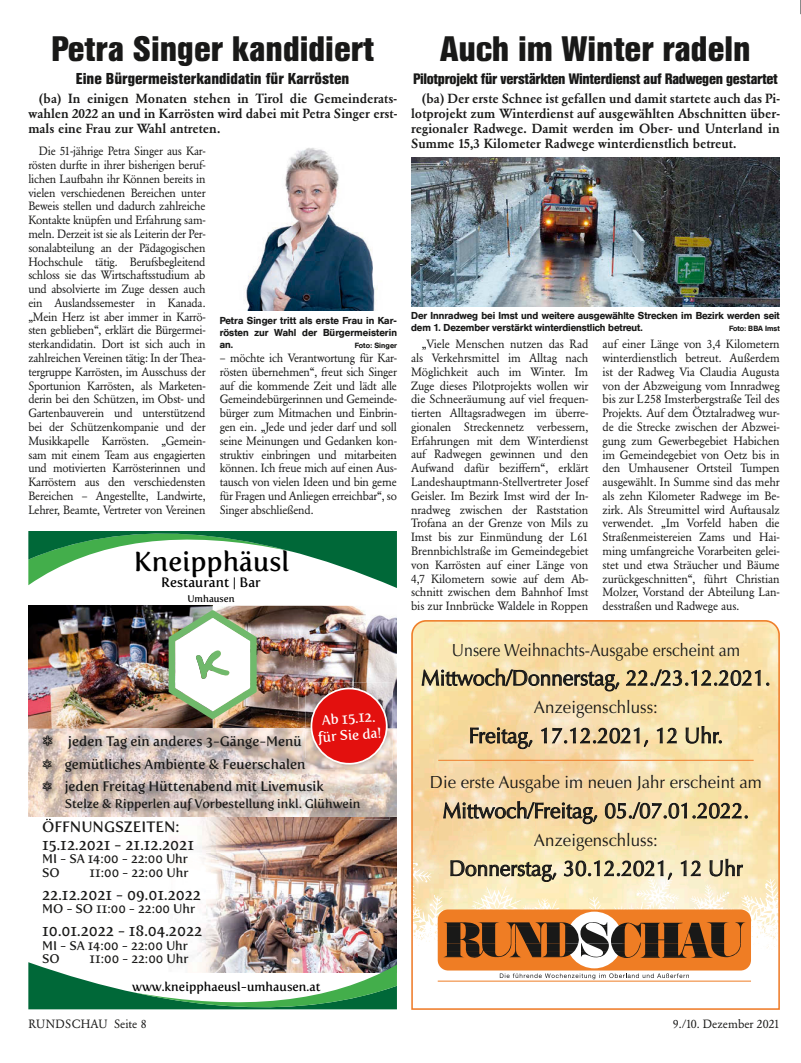
<style>
.page{position:relative;width:801px;height:1063px;background:#fff}
.page>*{position:absolute;margin:0;border:0;box-sizing:border-box;transform-origin:0 0}
.t1{font:700 35px "Helvetica Condensed BQ";color:#191918}
.t2{font:27.25px "Fertigo Pro";color:#000}
.t3{font:21.62px "Optima";color:#191918;scale:.96 1}
.t4{font:17.5px "Optima";color:#191918;scale:.96 1}
.t5{font:17.5px "Optima";color:#191918;scale:.91 1}
.t6{font:700 15.62px "Helvetica Condensed BQ";color:#191918}
.t7{font:15px/17.5px "Fertigo Pro";color:#191918}
.t8{font:700 15px "Helvetica Condensed BQ";letter-spacing:-.02em;color:#191918}
.t9{font:13.75px/22.5px "Fertigo Pro";color:#191918}
.t10{font:13.75px/16.5px "Fertigo Pro";color:#fff;text-align:center}
.t11{font:13.62px "Fertigo Pro";color:#000}
.t12{font:500 13.12px/15px "Garamond BQ";color:#191918;text-align:justify}
.t13{font:12.5px/13.8px "Fertigo Pro";color:#191918}
.t14{font:12.5px "Fertigo Pro";color:#000}
.t15{font:11.88px/13.8px "Garamond BQ";letter-spacing:-.01em;color:#191918;text-align:justify}
.t16{font:500 10px/11.9px "Helvetica BQ";color:#191918;text-align:justify}
.t17{font:9.62px "Fertigo Pro";color:#000}
.t18{font:500 7.5px "Helvetica BQ";letter-spacing:.005em;color:#191918}
.s1{font-size:15px}
</style>
<div class="page">
<svg style="left:800px;top:0;width:1px;height:14px"></svg>
<img style="left:244px;top:148px;width:134px;height:163px">
<img style="left:411px;top:157px;width:369px;height:149px">
<svg style="left:411px;top:620px;width:369px;height:390px;background:#f7ddae"></svg>
<svg style="left:422px;top:668px;width:197px;height:23px;background:#c1af87"></svg>
<svg style="left:626px;top:669px;width:134px;height:17px;background:#baa97f"></svg>
<svg style="left:470px;top:727px;width:62px;height:22px"></svg>
<svg style="left:541px;top:728px;width:107px;height:19px;background:#c5b28e"></svg>
<svg style="left:657px;top:728px;width:20px;height:15px"></svg>
<svg style="left:686px;top:726px;width:36px;height:18px"></svg>
<svg style="left:443px;top:800px;width:154px;height:24px;background:#c0aa84"></svg>
<svg style="left:605px;top:802px;width:143px;height:17px;background:#b8a880"></svg>
<svg style="left:411px;top:859px;width:369px;height:100px;background:#d0ac82"></svg>
<hr style="left:438px;top:760px;width:315px;height:1px;background:#ef7d2b">
<img style="left:28px;top:606px;width:369px;height:123px">
<img style="left:198px;top:820px;width:161px;height:36px">
<img style="left:359px;top:817px;width:38px;height:39px">
<img style="left:169px;top:856px;width:228px;height:106px">
<img style="left:28px;top:729px;width:82px;height:44px">
<img style="left:110px;top:729px;width:195px;height:3px">
<img style="left:390px;top:729px;width:7px;height:88px">
<img style="left:28px;top:773px;width:318px;height:44px">
<img style="left:168px;top:610px;width:89px;height:109px">
<img style="left:201px;top:817px;width:189px;height:3px">
<img style="left:39px;top:732px;width:307px;height:42px">
<img style="left:346px;top:770px;width:44px;height:47px">
<svg style="left:28px;top:531px;width:369px;height:57px"></svg>
<svg style="left:28px;top:962px;width:369px;height:47px"></svg>
<img style="left:305px;top:682px;width:88px;height:47px">
<img style="left:388px;top:729px;width:5px;height:41px">
<img style="left:388px;top:732px;width:2px;height:38px">
<img style="left:305px;top:687px;width:83px;height:83px">
<h1 class="t1" style="left:51px;top:30px;width:324px">Petra Singer kandidiert</h1>
<h3 class="t6" style="left:76px;top:70px;width:275px">Eine Bürgermeisterkandidatin für Karrösten</h3>
<h1 class="t1" style="left:440px;top:30px;width:312px">Auch im Winter radeln</h1>
<p class="t8" style="left:413px;top:70px;width:366px">Pilotprojekt für verstärkten Winterdienst auf Radwegen gestartet</p>
<p class="t12" style="left:28px;top:91px;width:370px;text-indent:11px">(ba) In einigen Monaten stehen in Tirol die Gemeinderats&shy;wahlen 2022 an und in Karrösten wird dabei mit Petra Singer erst&shy;mals eine Frau zur Wahl antreten.</p>
<p class="t12" style="left:411px;top:91px;width:370px;text-indent:11px">(ba) Der erste Schnee ist gefallen und damit startete auch das Pi&shy;lotprojekt zum Winterdienst auf ausgewählten Abschnitten über&shy;regionaler Radwege. Damit werden im Ober- und Unterland in Summe 15,3 Kilometer Radwege winterdienstlich betreut.</p>
<p class="t15" style="left:28px;top:144px;width:179px;text-indent:11px">Die 51-jährige Petra Singer aus Kar&shy;rösten durfte in ihrer bisherigen beruf&shy;lichen Laufbahn ihr Können bereits in vielen verschiedenen Bereichen unter Beweis stellen und dadurch zahlreiche Kontakte knüpfen und Erfahrung sam&shy;meln. Derzeit ist sie als Leiterin der Per&shy;sonalabteilung an der Pädagogischen Hochschule tätig. Berufsbegleitend schloss sie das Wirtschaftsstudium ab und absolvierte im Zuge dessen auch ein Auslandssemester in Kanada. „Mein Herz ist aber immer in Karrö&shy;sten geblieben“, erklärt die Bürgermei&shy;sterkandidatin. Dort ist sich auch in zahlreichen Vereinen tätig: In der Thea&shy;tergruppe Karrösten, im Ausschuss der Sportunion Karrösten, als Marketen&shy;derin bei den Schützen, im Obst- und Gartenbauverein und unterstützend bei der Schützenkompanie und der Musikkapelle Karrösten. „Gemein&shy;sam mit einem Team aus engagierten und motivierten Karrösterinnen und Karröstern aus den verschiedensten Bereichen – Angestellte, Landwirte, Lehrer, Beamte, Vertreter von Vereinen</p>
<p class="t16" style="left:411px;top:310px;width:370px">Der Innradweg bei Imst und weitere ausgewählte Strecken im Bezirk werden seit dem 1. Dezember verstärkt winterdienstlich betreut.</p>
<p class="t16" style="left:220px;top:315px;width:179px">Petra Singer tritt als erste Frau in Kar&shy;rösten zur Wahl der Bürgermeisterin an.</p>
<p class="t18" style="left:729px;top:324px;width:52px">Foto: BBA Imst</p>
<p class="t18" style="left:355px;top:341px;width:44px">Foto: Singer</p>
<p class="t15" style="left:411px;top:337px;width:179px;text-indent:11px">„Viele Menschen nutzen das Rad als Verkehrsmittel im Alltag nach Möglichkeit auch im Winter. Im Zuge dieses Pilotprojekts wollen wir die Schneeräumung auf viel frequen&shy;tierten Alltagsradwegen im überre&shy;gionalen Streckennetz verbessern, Erfahrungen mit dem Winterdienst auf Radwegen gewinnen und den Aufwand dafür beziffern“, erklärt Landeshauptmann-Stellvertreter Josef Geisler. Im Bezirk Imst wird der In&shy;nradweg zwischen der Raststation Trofana an der Grenze von Mils zu Imst bis zur Einmündung der L61<br>Brennbichlstraße im Gemeindegebiet von Karrösten auf einer Länge von 4,7 Kilometern sowie auf dem Ab&shy;schnitt zwischen dem Bahnhof Imst bis zur Innbrücke Waldele in Roppen</p>
<p class="t15" style="left:602px;top:337px;width:179px">auf einer Länge von 3,4 Kilometern winterdienstlich betreut. Außerdem ist der Radweg Via Claudia Augusta von der Abzweigung vom Innradweg bis zur L258 Imsterbergstraße Teil des Projekts. Auf dem Ötztalradweg wur&shy;de die Strecke zwischen der Abzwei&shy;gung zum Gewerbegebiet Habichen im Gemeindegebiet von Oetz bis in den Umhausener Ortsteil Tumpen ausgewählt. In Summe sind das mehr als zehn Kilometer Radwege im Be&shy;zirk. Als Streumittel wird Auftausalz verwendet. „Im Vorfeld haben die Straßenmeistereien Zams und Hai&shy;ming umfangreiche Vorarbeiten gelei&shy;stet und etwa Sträucher und Bäume zurückgeschnitten“, führt Christian Molzer, Vorstand der Abteilung Lan&shy;desstraßen und Radwege aus.</p>
<p class="t15" style="left:220px;top:351px;width:179px">– möchte ich Verantwortung für Kar&shy;rösten übernehmen“, freut sich Singer auf die kommende Zeit und lädt alle Gemeindebürgerinnen und Gemeinde&shy;bürger zum Mitmachen und Einbrin&shy;gen ein. „Jede und jeder darf und soll seine Meinungen und Gedanken kon&shy;struktiv einbringen und mitarbeiten können. Ich freue mich auf einen Aus&shy;tausch von vielen Ideen und bin gerne für Fragen und Anliegen erreichbar“, so Singer abschließend.</p>
<h2 class="t2" style="left:134px;top:546px;width:157px">Kneipphäusl</h2>
<p class="t11" style="left:161px;top:575px;width:101px">Restaurant | Bar</p>
<p class="t17" style="left:187px;top:594px;width:49px">Umhausen</p>
<p class="t10" style="left:316px;top:712px;width:65px;rotate:-4deg">Ab 15.12. für Sie da!</p>
<p class="t9" style="left:42px;top:730px;width:283px"><span class="s1">◊</span> jeden Tag ein anderes 3-Gänge-Menü<br>◊ gemütliches Ambiente &amp; Feuerschalen<br>◊ jeden Freitag Hüttenabend mit Livemusik</p>
<p class="t13" style="left:65px;top:796px;width:297px">Stelze &amp; Ripperlen auf Vorbestellung inkl. Glühwein</p>
<p class="t7" style="left:42px;top:818px;width:153px">ÖFFNUNGSZEITEN:<br>15.12.2021 - 21.12.2021</p>
<p class="t13" style="left:42px;top:852px;width:147px">MI - SA 14:00 - 22:00 Uhr<br>SO</p>
<p class="t13" style="left:89px;top:866px;width:100px">11:00 - 22:00 Uhr</p>
<p class="t7" style="left:42px;top:886px;width:160px">22.12.2021 - 09.01.2022</p>
<p class="t13" style="left:42px;top:902px;width:154px">MO - SO 11:00 - 22:00 Uhr</p>
<p class="t7" style="left:42px;top:922px;width:162px">10.01.2022 - 18.04.2022</p>
<p class="t13" style="left:42px;top:939px;width:147px">MI - SA 14:00 - 22:00 Uhr<br>SO</p>
<p class="t13" style="left:89px;top:952px;width:100px">11:00 - 22:00 Uhr</p>
<p class="t14" style="left:132px;top:979px;width:190px">www.kneipphaeusl-umhausen.at</p>
<h3 class="t5" style="left:452px;top:640px;width:318px">Unsere Weihnachts-Ausgabe erscheint am</h3>
<h3 class="t3" style="left:421px;top:665px;width:365px">Mittwoch/Donnerstag, 22./23.12.2021.</h3>
<h3 class="t4" style="left:534px;top:697px;width:131px">Anzeigenschluss:</h3>
<h3 class="t3" style="left:469px;top:723px;width:267px">Freitag, 17.12.2021, 12 Uhr.</h3>
<h3 class="t4" style="left:430px;top:772px;width:347px">Die erste Ausgabe im neuen Jahr erscheint am</h3>
<h3 class="t3" style="left:443px;top:798px;width:321px">Mittwoch/Freitag, 05./07.01.2022.</h3>
<h3 class="t4" style="left:534px;top:830px;width:131px">Anzeigenschluss:</h3>
<h3 class="t3" style="left:449px;top:856px;width:308px">Donnerstag, 30.12.2021, 12 Uhr</h3>
<p class="t15" style="left:28px;top:1017px;width:120px">RUNDSCHAU Seite 8</p>
<p class="t15" style="left:673px;top:1017px;width:108px">9./10. Dezember 2021</p>
</div>
